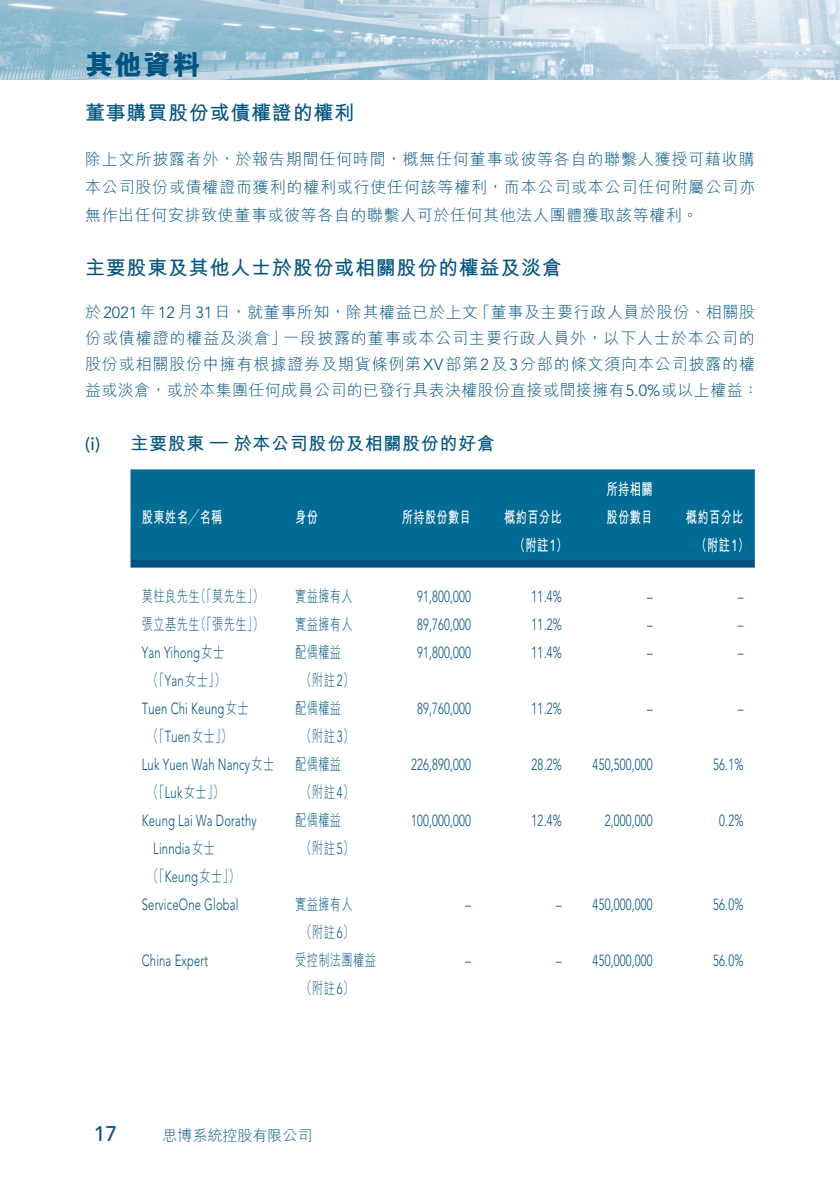
<style>
.page{position:relative;width:840px;height:1191px;background:#fff}
.page>*{position:absolute;margin:0;border:0;box-sizing:border-box;transform-origin:0 0}
.t1{font:800 28px "M Hei HK";color:#005480}
.t2{font:500 21px "Avenir LT Std";color:#005480}
._01_H1{font:700 20px "M Hei HK";letter-spacing:.035em;color:#005480}
._02_H2{font:700 18px "M Hei HK";letter-spacing:.035em;color:#005480}
._00_txt{font:300 16px/26px "M Hei HK";letter-spacing:.035em;color:#005480;text-align:justify}
._50_Table_txt{font:300 16px "Avenir LT Std";letter-spacing:.015em;color:#005480;scale:.7 1}
._50_Table_txt-2{font:300 16px "M Hei HK";letter-spacing:.035em;color:#005480;scale:.7 1}
._50_Table_txt-3{font:700 16px "M Hei HK";letter-spacing:.035em;color:#fff;scale:.7 1}
.t3{font:300 15px "M Hei HK";color:#005480}
.s1{font-family:"Avenir LT Std"}
.s2{font-family:"Avenir LT Std";font-weight:500}
.s3{font-family:"M Hei HK"}
</style>
<div class="page">
<img style="left:0;top:0;width:839px;height:79px">
<div style="left:130px;top:469px;width:624px;height:90px;background:#006b95"></div>
<svg style="left:130px;top:559px;width:624px;height:8px;background:#025581"></svg>
<h1 class="t1" style="left:85px;top:50px;width:117px">其他資料</h1>
<p class="_01_H1" style="left:85px;top:98px;width:270px">董事購買股份或債權證的權利</p>
<p class="_00_txt" style="left:85px;top:145px;width:671px;line-height:28px">除上文所披露者外，於報告期間任何時間，概無任何董事或彼等各自的聯繫人獲授可藉收購本公司股份或債權證而獲利的權利或行使任何該等權利，而本公司或本公司任何附屬公司亦無作出任何安排致使董事或彼等各自的聯繫人可於任何其他法人團體獲取該等權利。</p>
<p class="_01_H1" style="left:85px;top:253px;width:478px">主要股東及其他人士於股份或相關股份的權益及淡倉</p>
<p class="_00_txt" style="left:85px;top:299px;width:675px;text-align:left">於<span class="s1">2021</span>年<span class="s1">12</span>月<span class="s1">31</span>日，就董事所知，除其權益已於上文「董事及主要行政人員於股份、相關股份或債權證的權益及淡倉」一段披露的董事或本公司主要行政人員外，以下人士於本公司的股份或相關股份中擁有根據證券及期貨條例第<span class="s1">XV</span>部第<span class="s1">2</span>及<span class="s1">3</span>分部的條文須向本公司披露的權益或淡倉，或於本集團任何成員公司的已發行具表決權股份直接或間接擁有<span class="s1">5.0%</span>或以上權益：</p>
<p class="_02_H2" style="left:85px;top:430px;width:411px"><span class="s2">(i)</span> 主要股東 <sup>—</sup> 於本公司股份及相關股份的好倉</p>
<p class="_50_Table_txt-3" style="left:142px;top:506px;width:116px">股東姓名╱名稱</p>
<p class="_50_Table_txt-3" style="left:295px;top:506px;width:34px">身份</p>
<p class="_50_Table_txt-3" style="left:401px;top:506px;width:100px">所持股份數目</p>
<p class="_50_Table_txt-3" style="left:504px;top:506px;width:84px">概約百分比</p>
<p class="_50_Table_txt-3" style="left:606px;top:478px;width:67px">所持相關</p>
<p class="_50_Table_txt-3" style="left:606px;top:506px;width:67px">股份數目</p>
<p class="_50_Table_txt-3" style="left:685px;top:506px;width:84px">概約百分比</p>
<p class="_50_Table_txt-3" style="left:513px;top:534px;width:78px">（附註<span class="s2">1</span>）</p>
<p class="_50_Table_txt-3" style="left:695px;top:534px;width:78px">（附註<span class="s2">1</span>）</p>
<p class="_50_Table_txt-2" style="left:142px;top:588px;width:176px">莫柱良先生（「莫先生」）</p>
<p class="_50_Table_txt-2" style="left:295px;top:588px;width:84px">實益擁有人</p>
<p class="_50_Table_txt" style="left:417px;top:587px;width:79px">91,800,000</p>
<p class="_50_Table_txt" style="left:531px;top:587px;width:45px">11.4%</p>
<p class="_50_Table_txt" style="left:646px;top:587px;width:9px">–</p>
<p class="_50_Table_txt" style="left:737px;top:587px;width:9px">–</p>
<p class="_50_Table_txt-2" style="left:142px;top:616px;width:176px">張立基先生（「張先生」）</p>
<p class="_50_Table_txt-2" style="left:295px;top:616px;width:84px">實益擁有人</p>
<p class="_50_Table_txt" style="left:417px;top:615px;width:79px">89,760,000</p>
<p class="_50_Table_txt" style="left:531px;top:615px;width:45px">11.2%</p>
<p class="_50_Table_txt" style="left:646px;top:615px;width:9px">–</p>
<p class="_50_Table_txt" style="left:737px;top:615px;width:9px">–</p>
<p class="_50_Table_txt" style="left:142px;top:643px;width:119px">Yan Yihong<span class="s3">女士</span></p>
<p class="_50_Table_txt-2" style="left:147px;top:672px;width:112px">（「<span class="s1">Yan</span>女士」）</p>
<p class="_50_Table_txt-2" style="left:295px;top:644px;width:67px">配偶權益</p>
<p class="_50_Table_txt-2" style="left:301px;top:672px;width:77px">（附註<span class="s1">2</span>）</p>
<p class="_50_Table_txt" style="left:417px;top:643px;width:79px">91,800,000</p>
<p class="_50_Table_txt" style="left:531px;top:643px;width:45px">11.4%</p>
<p class="_50_Table_txt" style="left:646px;top:643px;width:9px">–</p>
<p class="_50_Table_txt" style="left:737px;top:643px;width:9px">–</p>
<p class="_50_Table_txt" style="left:142px;top:699px;width:154px">Tuen Chi Keung<span class="s3">女士</span></p>
<p class="_50_Table_txt-2" style="left:147px;top:728px;width:122px">（「<span class="s1">Tuen</span>女士」）</p>
<p class="_50_Table_txt" style="left:142px;top:755px;width:191px">Luk Yuen Wah Nancy<span class="s3">女士</span></p>
<p class="_50_Table_txt-2" style="left:147px;top:784px;width:110px">（「<span class="s1">Luk</span>女士」）</p>
<p class="_50_Table_txt" style="left:142px;top:811px;width:165px">Keung Lai Wa Dorathy</p>
<p class="_50_Table_txt" style="left:153px;top:839px;width:89px">Linndia<span class="s3">女士</span></p>
<p class="_50_Table_txt-2" style="left:147px;top:868px;width:133px">（「<span class="s1">Keung</span>女士」）</p>
<p class="_50_Table_txt-2" style="left:295px;top:700px;width:67px">配偶權益</p>
<p class="_50_Table_txt-2" style="left:301px;top:728px;width:77px">（附註<span class="s1">3</span>）</p>
<p class="_50_Table_txt-2" style="left:295px;top:756px;width:67px">配偶權益</p>
<p class="_50_Table_txt-2" style="left:301px;top:784px;width:77px">（附註<span class="s1">4</span>）</p>
<p class="_50_Table_txt-2" style="left:295px;top:812px;width:67px">配偶權益</p>
<p class="_50_Table_txt-2" style="left:301px;top:840px;width:77px">（附註<span class="s1">5</span>）</p>
<p class="_50_Table_txt" style="left:142px;top:895px;width:140px">ServiceOne Global</p>
<p class="_50_Table_txt-2" style="left:295px;top:896px;width:84px">實益擁有人</p>
<p class="_50_Table_txt-2" style="left:301px;top:924px;width:77px">（附註<span class="s1">6</span>）</p>
<p class="_50_Table_txt" style="left:142px;top:951px;width:96px">China Expert</p>
<p class="_50_Table_txt-2" style="left:295px;top:952px;width:117px">受控制法團權益</p>
<p class="_50_Table_txt-2" style="left:301px;top:980px;width:77px">（附註<span class="s1">6</span>）</p>
<p class="_50_Table_txt" style="left:417px;top:699px;width:79px">89,760,000</p>
<p class="_50_Table_txt" style="left:531px;top:699px;width:45px">11.2%</p>
<p class="_50_Table_txt" style="left:646px;top:699px;width:9px">–</p>
<p class="_50_Table_txt" style="left:737px;top:699px;width:9px">–</p>
<p class="_50_Table_txt" style="left:411px;top:755px;width:87px">226,890,000</p>
<p class="_50_Table_txt" style="left:531px;top:755px;width:45px">28.2%</p>
<p class="_50_Table_txt" style="left:592px;top:755px;width:87px">450,500,000</p>
<p class="_50_Table_txt" style="left:712px;top:755px;width:45px">56.1%</p>
<p class="_50_Table_txt" style="left:411px;top:811px;width:87px">100,000,000</p>
<p class="_50_Table_txt" style="left:531px;top:811px;width:45px">12.4%</p>
<p class="_50_Table_txt" style="left:604px;top:811px;width:70px">2,000,000</p>
<p class="_50_Table_txt" style="left:718px;top:811px;width:36px">0.2%</p>
<p class="_50_Table_txt" style="left:465px;top:895px;width:9px">–</p>
<p class="_50_Table_txt" style="left:556px;top:895px;width:9px">–</p>
<p class="_50_Table_txt" style="left:592px;top:895px;width:87px">450,000,000</p>
<p class="_50_Table_txt" style="left:712px;top:895px;width:45px">56.0%</p>
<p class="_50_Table_txt" style="left:465px;top:951px;width:9px">–</p>
<p class="_50_Table_txt" style="left:556px;top:951px;width:9px">–</p>
<p class="_50_Table_txt" style="left:592px;top:951px;width:87px">450,000,000</p>
<p class="_50_Table_txt" style="left:712px;top:951px;width:45px">56.0%</p>
<h2 class="t2" style="left:94px;top:1121px;width:25px">17</h2>
<p class="t3" style="left:162px;top:1127px;width:151px">思博系統控股有限公司</p>
</div>
